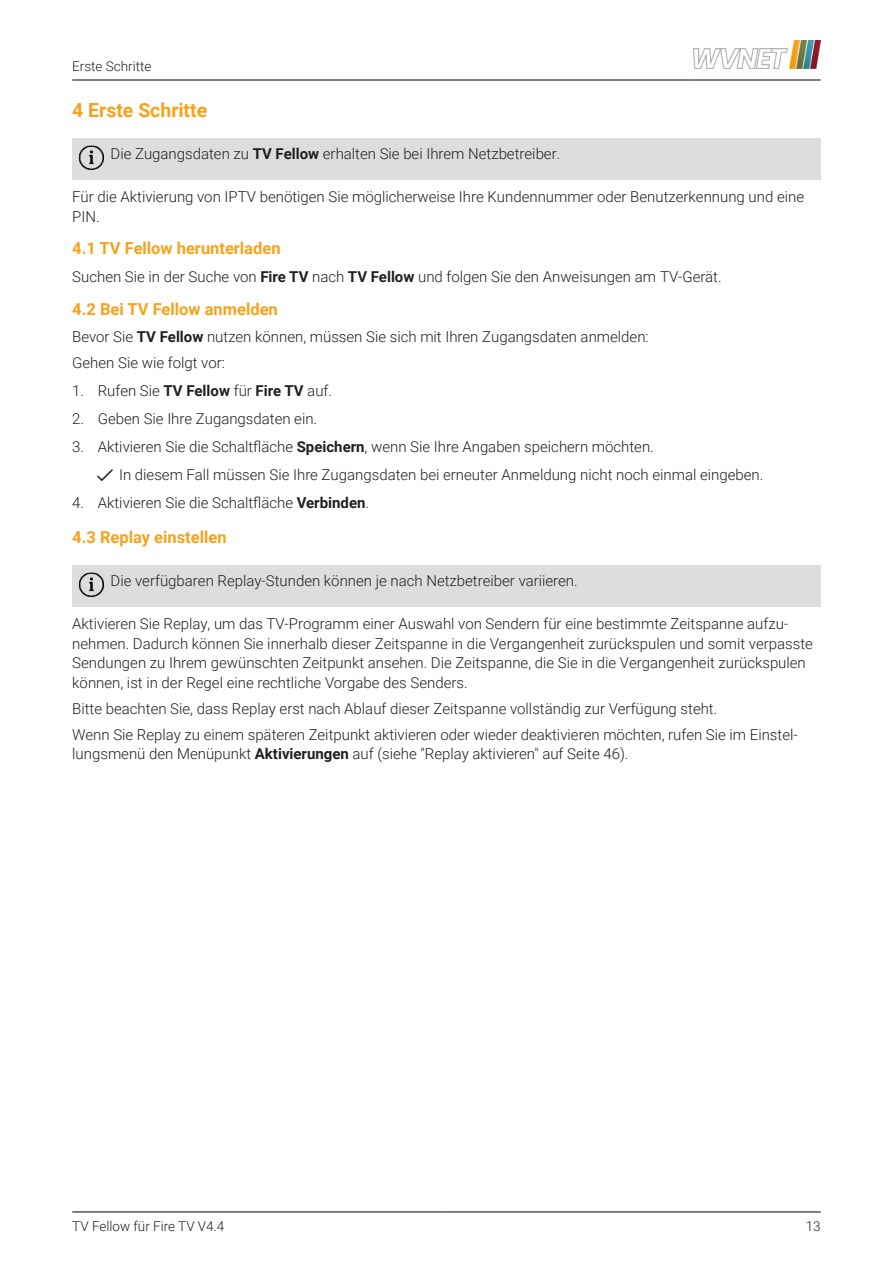
<style>
.page{position:relative;width:893px;height:1263px;background:#fff}
.page>*{position:absolute;margin:0;border:0;box-sizing:border-box;transform-origin:0 0}
.t1{font:700 19.5px "Roboto";color:#f6a31c}
.t2{font:700 16.5px "Roboto";color:#f6a31c}
.t3{font:300 15px/19.5px "Roboto";color:#231f20}
.t4{font:300 13.5px "Roboto";color:#231f20}
.s1{font-weight:700}
</style>
<div class="page">
<hr style="left:72px;top:80px;width:621px;height:1px;background:#000">
<hr style="left:693px;top:80px;width:128px;height:1px;background:#000">
<img style="left:693px;top:41px;width:128px;height:28px">
<div style="left:72px;top:139px;width:749px;height:41px;background:#dcddde"></div>
<img style="left:78px;top:145px;width:26px;height:25px">
<img style="left:98px;top:469px;width:14px;height:11px">
<div style="left:72px;top:566px;width:749px;height:41px;background:#dcddde"></div>
<img style="left:78px;top:572px;width:26px;height:25px">
<hr style="left:72px;top:1211px;width:374px;height:1px;background:#000">
<hr style="left:446px;top:1211px;width:375px;height:1px;background:#000">
<p class="t4" style="left:72px;top:61px;width:81px">Erste Schritte</p>
<h1 class="t1" style="left:72px;top:102px;width:137px">4 Erste Schritte</h1>
<p class="t3" style="left:111px;top:145px;width:451px">Die Zugangsdaten zu <span class="s1">TV Fellow</span> erhalten Sie bei Ihrem Netzbetreiber.</p>
<p class="t3" style="left:72px;top:189px;width:733px">Für die Aktivierung von IPTV benötigen Sie möglicherweise Ihre Kundennummer oder Benutzerkennung und eine<br>PIN.</p>
<p class="t2" style="left:72px;top:242px;width:210px">4.1 TV Fellow herunterladen</p>
<p class="t3" style="left:72px;top:268px;width:651px">Suchen Sie in der Suche von <span class="s1">Fire TV</span> nach <span class="s1">TV Fellow</span> und folgen Sie den Anweisungen am TV-Gerät.</p>
<p class="t2" style="left:72px;top:302px;width:207px">4.2 Bei TV Fellow anmelden</p>
<p class="t3" style="left:72px;top:326px;width:578px;line-height:25.8px">Bevor Sie <span class="s1">TV Fellow</span> nutzen können, müssen Sie sich mit Ihren Zugangsdaten anmelden:<br>Gehen Sie wie folgt vor:</p>
<p class="t3" style="left:72px;top:383px;width:261px">1. Rufen Sie <span class="s1">TV Fellow</span> für <span class="s1">Fire TV</span> auf.</p>
<p class="t3" style="left:72px;top:411px;width:246px">2. Geben Sie Ihre Zugangsdaten ein.</p>
<p class="t3" style="left:119px;top:434px;width:646px;line-height:28px;text-indent:-47px">3. Aktivieren Sie die Schaltfläche <span class="s1">Speichern</span>, wenn Sie Ihre Angaben speichern möchten.<br>In diesem Fall müssen Sie Ihre Zugangsdaten bei erneuter Anmeldung nicht noch einmal eingeben.</p>
<p class="t3" style="left:72px;top:495px;width:298px">4. Aktivieren Sie die Schaltfläche <span class="s1">Verbinden</span>.</p>
<p class="t2" style="left:72px;top:531px;width:156px">4.3 Replay einstellen</p>
<p class="t3" style="left:111px;top:572px;width:469px">Die verfügbaren Replay-Stunden können je nach Netzbetreiber variieren.</p>
<p class="t3" style="left:72px;top:616px;width:742px">Aktivieren Sie Replay, um das TV-Programm einer Auswahl von Sendern für eine bestimmte Zeitspanne aufzu&shy;nehmen. Dadurch können Sie innerhalb dieser Zeitspanne in die Vergangenheit zurückspulen und somit verpasste Sendungen zu Ihrem gewünschten Zeitpunkt ansehen. Die Zeitspanne, die Sie in die Vergangenheit zurückspulen können, ist in der Regel eine rechtliche Vorgabe des Senders.</p>
<p class="t3" style="left:72px;top:697px;width:727px;line-height:25.8px">Bitte beachten Sie, dass Replay erst nach Ablauf dieser Zeitspanne vollständig zur Verfügung steht.<br>Wenn Sie Replay zu einem späteren Zeitpunkt aktivieren oder wieder deaktivieren möchten, rufen Sie im Einstel-</p>
<p class="t3" style="left:72px;top:745px;width:558px">lungsmenü den Menüpunkt <span class="s1">Aktivierungen</span> auf (siehe "Replay aktivieren" auf Seite 46).</p>
<p class="t4" style="left:72px;top:1221px;width:154px">TV Fellow für Fire TV V4.4</p>
<p class="t4" style="left:806px;top:1221px;width:16px">13</p>
</div>
